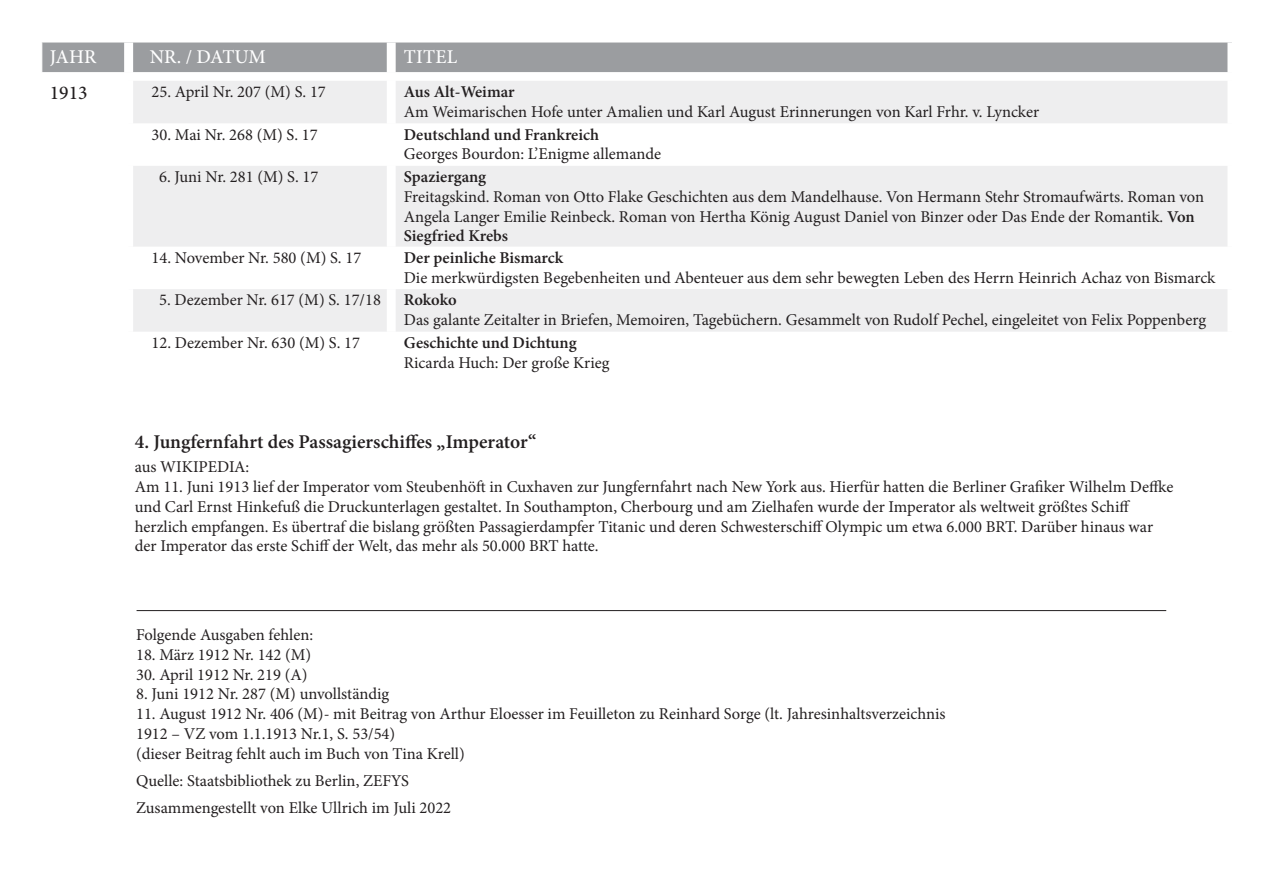
<style>
.page{position:relative;width:1263px;height:893px;background:#fff}
.page>*{position:absolute;margin:0;border:0;box-sizing:border-box;transform-origin:0 0}
.t1{font:600 19.5px "Minion Pro";color:#231f20}
.t2{font:500 19.5px "Minion Pro";color:#fff}
.t3{font:500 19.5px "Minion Pro";color:#231f20}
.t4{font:16.5px/19.8px "Minion Pro";color:#231f20}
.t5{font:600 16.5px "Minion Pro";color:#231f20}
.s1{font-weight:600}
</style>
<div class="page">
<svg style="left:133px;top:81px;width:1094px;height:251px;fill:#eeeeef"></svg>
<div style="left:387px;top:81px;width:9px;height:42px;background:#fff"></div>
<div style="left:387px;top:123px;width:9px;height:43px;background:#fff"></div>
<div style="left:387px;top:166px;width:9px;height:81px;background:#fff"></div>
<div style="left:387px;top:247px;width:9px;height:42px;background:#fff"></div>
<div style="left:387px;top:289px;width:9px;height:43px;background:#fff"></div>
<div style="left:42px;top:43px;width:1186px;height:29px;background:#9b9da0"></div>
<div style="left:124px;top:43px;width:9px;height:29px;background:#fff"></div>
<hr style="left:137px;top:610px;width:1029px;height:1px;background:#231f20">
<p class="t2" style="left:50px;top:44px;width:48px">JAHR</p>
<p class="t2" style="left:150px;top:44px;width:118px">NR. / DATUM</p>
<p class="t2" style="left:404px;top:44px;width:55px">TITEL</p>
<p class="t3" style="left:50px;top:80px;width:39px">1913</p>
<p class="t4" style="left:152px;top:82px;width:176px">25. April Nr. 207 (M) S. 17</p>
<p class="t5" style="left:404px;top:80px;width:112px">Aus Alt-Weimar</p>
<p class="t4" style="left:404px;top:102px;width:637px">Am Weimarischen Hofe unter Amalien und Karl August Erinnerungen von Karl Frhr. v. Lyncker</p>
<p class="t4" style="left:152px;top:124px;width:168px">30. Mai Nr. 268 (M) S. 17</p>
<p class="t5" style="left:404px;top:123px;width:197px">Deutschland und Frankreich</p>
<p class="t4" style="left:404px;top:144px;width:259px">Georges Bourdon: L’Enigme allemande</p>
<p class="t4" style="left:159px;top:167px;width:161px">6. Juni Nr. 281 (M) S. 17</p>
<p class="t5" style="left:404px;top:165px;width:84px">Spaziergang</p>
<p class="t4" style="left:404px;top:187px;width:802px">Freitagskind. Roman von Otto Flake Geschichten aus dem Mandelhause. Von Hermann Stehr Stromaufwärts. Roman von<br>Angela Langer Emilie Reinbeck. Roman von Hertha König August Daniel von Binzer oder Das Ende der Romantik. <span class="s1">Von<br>Siegfried Krebs</span></p>
<p class="t4" style="left:152px;top:248px;width:211px">14. November Nr. 580 (M) S. 17</p>
<p class="t5" style="left:404px;top:246px;width:161px">Der peinliche Bismarck</p>
<p class="t4" style="left:404px;top:268px;width:813px">Die merkwürdigsten Begebenheiten und Abenteuer aus dem sehr bewegten Leben des Herrn Heinrich Achaz von Bismarck</p>
<p class="t4" style="left:159px;top:290px;width:223px">5. Dezember Nr. 617 (M) S. 17/18</p>
<p class="t5" style="left:404px;top:289px;width:54px">Rokoko</p>
<p class="t4" style="left:404px;top:310px;width:804px">Das galante Zeitalter in Briefen, Memoiren, Tagebüchern. Gesammelt von Rudolf Pechel, eingeleitet von Felix Poppenberg</p>
<p class="t4" style="left:152px;top:333px;width:210px">12. Dezember Nr. 630 (M) S. 17</p>
<p class="t5" style="left:404px;top:331px;width:174px">Geschichte und Dichtung</p>
<p class="t4" style="left:404px;top:353px;width:207px">Ricarda Huch: Der große Krieg</p>
<p class="t1" style="left:135px;top:428px;width:403px">4. Jungfernfahrt des Passagierschiffes „Imperator“</p>
<p class="t4" style="left:135px;top:457px;width:1040px">aus WIKIPEDIA:<br>Am 11. Juni 1913 lief der Imperator vom Steubenhöft in Cuxhaven zur Jungfernfahrt nach New York aus. Hierfür hatten die Berliner Grafiker Wilhelm Deffke und Carl Ernst Hinkefuß die Druckunterlagen gestaltet. In Southampton, Cherbourg und am Zielhafen wurde der Imperator als weltweit größtes Schiff herzlich empfangen. Es übertraf die bislang größten Passagierdampfer Titanic und deren Schwesterschiff Olympic um etwa 6.000 BRT. Darüber hinaus war der Imperator das erste Schiff der Welt, das mehr als 50.000 BRT hatte.</p>
<p class="t4" style="left:136px;top:625px;width:179px">Folgende Ausgaben fehlen:</p>
<p class="t4" style="left:136px;top:645px;width:177px">18. März 1912 Nr. 142 (M)</p>
<p class="t4" style="left:136px;top:664px;width:173px">30. April 1912 Nr. 219 (A)</p>
<p class="t4" style="left:136px;top:684px;width:255px">8. Juni 1912 Nr. 287 (M) unvollständig</p>
<p class="t4" style="left:136px;top:704px;width:811px">11. August 1912 Nr. 406 (M)- mit Beitrag von Arthur Eloesser im Feuilleton zu Reinhard Sorge (lt. Jahresinhaltsverzeichnis<br>1912 – VZ vom 1.1.1913 Nr.1, S. 53/54)<br>(dieser Beitrag fehlt auch im Buch von Tina Krell)</p>
<p class="t4" style="left:136px;top:767px;width:317px;line-height:27.3px">Quelle: Staatsbibliothek zu Berlin, ZEFYS<br>Zusammengestellt von Elke Ullrich im Juli 2022</p>
</div>
